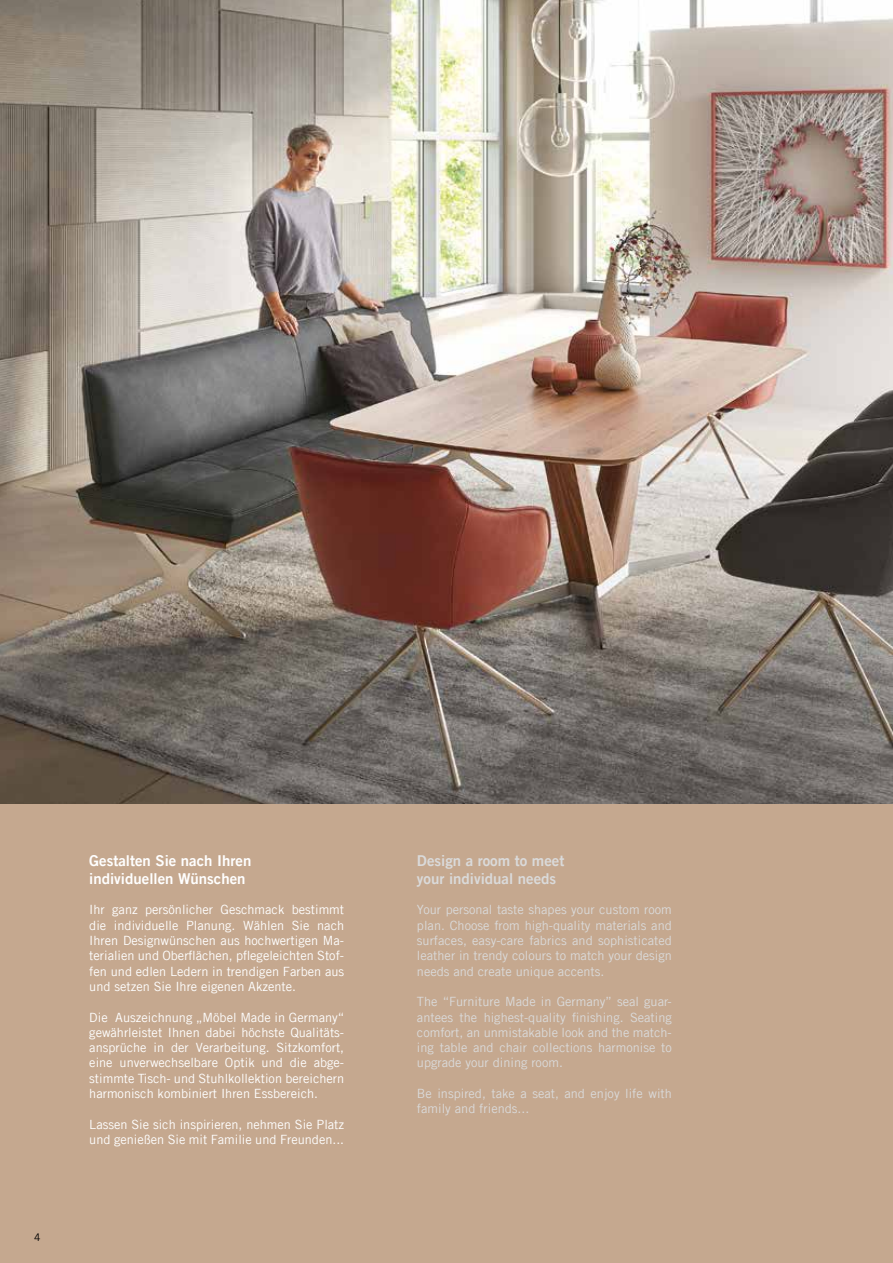
<style>
.page{position:relative;width:893px;height:1263px;background:#c5a88f}
.page>*{position:absolute;margin:0;border:0;box-sizing:border-box;transform-origin:0 0}
.t1{font:15px/18px "Trade Gothic LT Bold Two";color:#fff}
.t2{font:15px/18px "Trade Gothic LT Bold Two";color:#dadada}
.t3{font:12.75px/15.3px "Trade Gothic LT";color:#fff;text-align:justify}
.t4{font:12.75px/15.3px "Trade Gothic LT";color:#dadada;text-align:justify}
.t5{font:10.5px "Trade Gothic LT";color:#000}
</style>
<div class="page">
<img style="left:0;top:0;width:893px;height:804px">
<p class="t5" style="left:34px;top:1231px;width:8px">4</p>
<p class="t1" style="left:89px;top:851px;width:164px">Gestalten Sie nach Ihren individuellen Wünschen</p>
<p class="t3" style="left:89px;top:902px;width:256px">Ihr ganz persönlicher Geschmack bestimmt die individuelle Planung. Wählen Sie nach Ihren Designwünschen aus hochwertigen Ma&shy;terialien und Oberflächen, pflegeleichten Stof&shy;fen und edlen Ledern in trendigen Farben aus und setzen Sie Ihre eigenen Akzente.</p>
<p class="t3" style="left:89px;top:1009px;width:256px">Die Auszeichnung „Möbel Made in Germany“ gewährleistet Ihnen dabei höchste Qualitäts&shy;ansprüche in der Verarbeitung. Sitzkomfort, eine unverwechselbare Optik und die abge&shy;stimmte Tisch- und Stuhlkollektion bereichern harmonisch kombiniert Ihren Essbereich.</p>
<p class="t3" style="left:89px;top:1116px;width:256px">Lassen Sie sich inspirieren, nehmen Sie Platz und genießen Sie mit Familie und Freunden...</p>
<p class="t2" style="left:417px;top:851px;width:149px">Design a room to meet your individual needs</p>
<p class="t4" style="left:417px;top:902px;width:256px">Your personal taste shapes your custom room plan. Choose from high-quality materials and surfaces, easy-care fabrics and sophisticated leather in trendy colours to match your design needs and create unique accents.</p>
<p class="t4" style="left:417px;top:994px;width:256px">The “Furniture Made in Germany” seal guar&shy;antees the highest-quality finishing. Seating comfort, an unmistakable look and the match&shy;ing table and chair collections harmonise to upgrade your dining room.</p>
<p class="t4" style="left:417px;top:1086px;width:256px">Be inspired, take a seat, and enjoy life with family and friends...</p>
</div>
